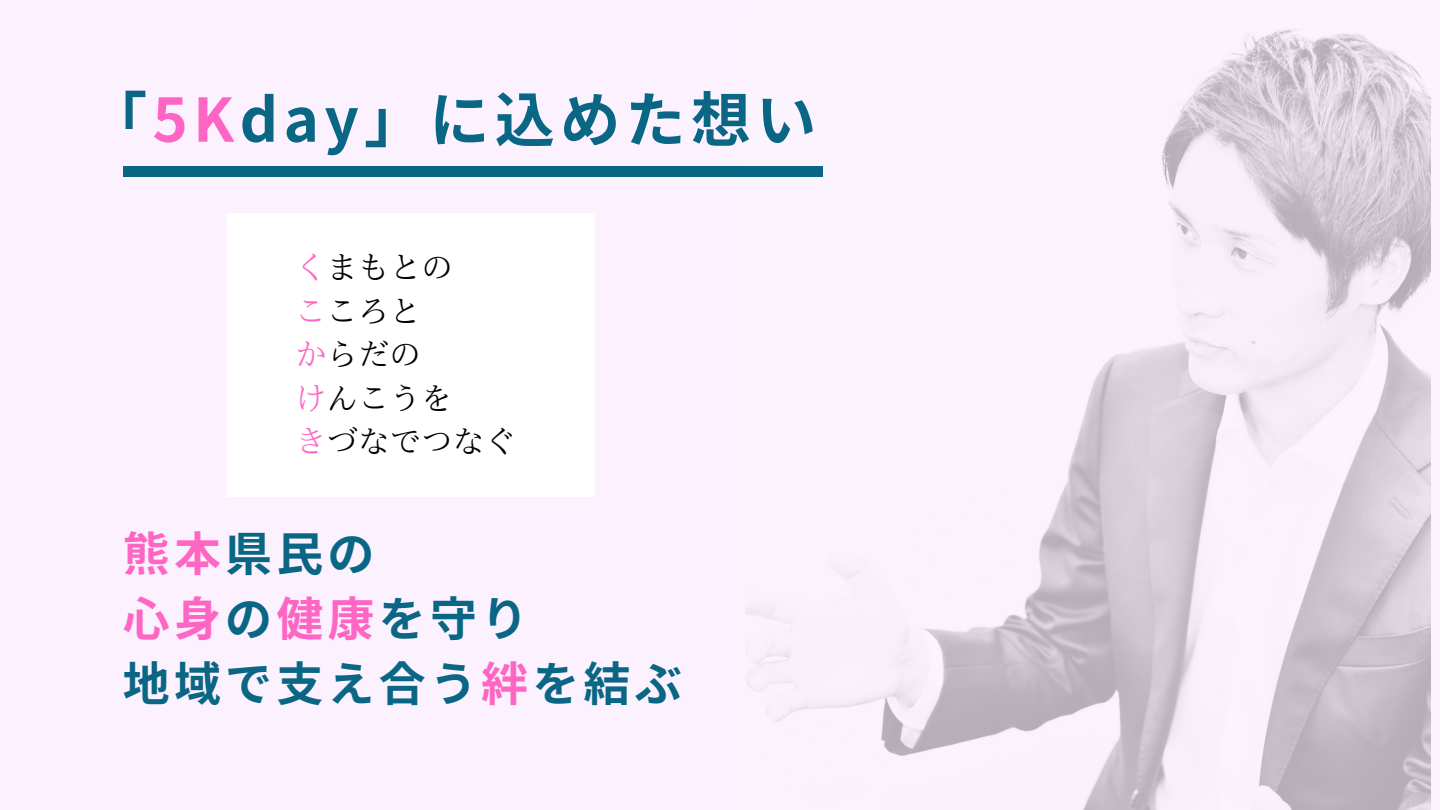
<style>
.page{position:relative;width:1440px;height:810px;background:#fcf1ff}
.page>*{position:absolute;margin:0;border:0;box-sizing:border-box;transform-origin:0 0}
.t1{font:700 60px "Source Han Sans SC";letter-spacing:.09em;color:#096684}
.t2{font:700 47px "Source Han Sans SC";letter-spacing:.09em;color:#096684}
.t3{font:700 47px "Source Han Sans SC";color:#ff66c4}
.t4{font:31.6px "IP Aex Mincho";color:#000}
.t5{font:31.5px "IP Aex Mincho";color:#000}
.s1{color:#ff66c4}
.s2{color:#096684}
</style>
<div class="page">
<img style="left:746px;top:29px;width:685px;height:781px">
<div style="left:123px;top:167px;width:699px;height:10px;background:#096684"></div>
<div style="left:227px;top:213px;width:367px;height:284px;background:#fff"></div>
<p class="t1" style="left:87px;top:72px;width:731px">「<span class="s1">5K</span>day」に込めた想い</p>
<p class="t4" style="left:295px;top:251px;width:159px"><span class="s1">く</span>まもとの</p>
<p class="t5" style="left:295px;top:295px;width:128px"><span class="s1">こ</span>ころと</p>
<p class="t5" style="left:295px;top:338px;width:128px"><span class="s1">か</span>らだの</p>
<p class="t5" style="left:295px;top:382px;width:159px"><span class="s1">け</span>んこうを</p>
<p class="t5" style="left:295px;top:425px;width:222px"><span class="s1">き</span>づなでつなぐ</p>
<p class="t2" style="left:123px;top:516px;width:253px"><span class="s1">熊本</span>県民の</p>
<p class="t3" style="left:123px;top:581px;width:407px">心身<span class="s2">の</span>健康<span class="s2">を守り</span></p>
<p class="t2" style="left:123px;top:647px;width:560px">地域で支え合う<span class="s1">絆</span>を結ぶ</p>
</div>
